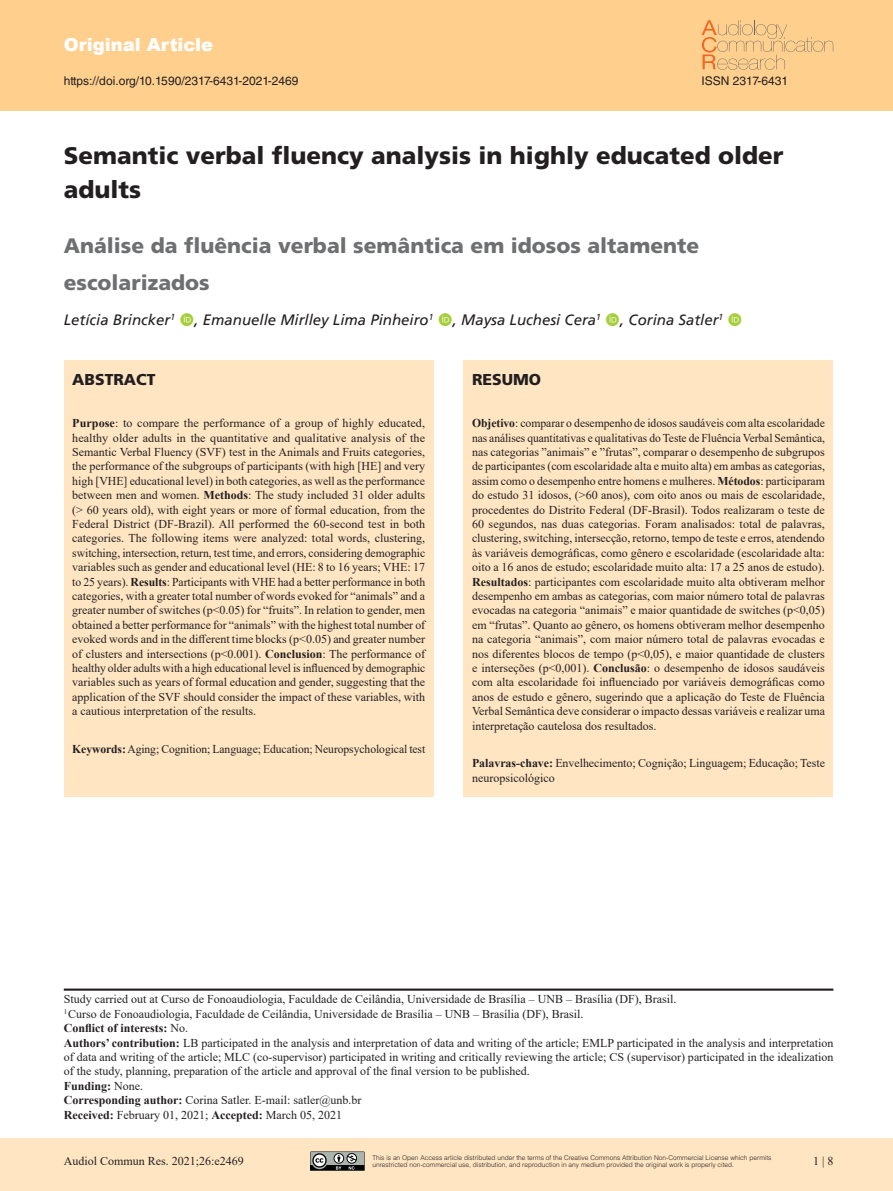
<style>
.page{position:relative;width:893px;height:1191px;background:#fff}
.page>*{position:absolute;margin:0;border:0;box-sizing:border-box;transform-origin:0 0}
.ArticleTitle{font:900 24px/34.5px "Frutiger LT Std";color:#231f20}
.ArticleTitle-Trans1{font:900 21px/37.5px "Frutiger LT Std";color:#6d6f71}
.t1{font:900 18px "Arial";color:#fff}
.AbstractTitle{font:900 15.75px "Frutiger LT Std";color:#231f20}
.AbstractTitle-Trans1{font:900 15.75px "Frutiger LT Std";color:#231f20}
.Authors{font:italic 15px "Frutiger LT";color:#231f20}
.Abstract-Trans1{font:12px/14.4px "Times New Roman";color:#231f20;text-align:justify}
.Abstract{font:12px/14.4px "Times New Roman";color:#231f20;text-align:justify}
.fnAuthor-notesContri{font:12px/14.4px "Times New Roman";color:#231f20;text-align:justify}
.fnArticleOther{font:12px "Times New Roman";color:#231f20}
.Affiliations{font:12px "Times New Roman";color:#231f20}
.Keywords-Trans1{font:12px/14.4px "Times New Roman";color:#231f20}
.Keywords{font:12px "Times New Roman";letter-spacing:-.005em;color:#231f20}
.t2{font:12px "Helvetica LT Std";color:#231f20}
.Correspondence{font:12px "Times New Roman";color:#231f20}
.History{font:12px "Times New Roman";color:#231f20}
.fnConflict{font:700 12px "Times New Roman";color:#231f20}
.fnSupported-by{font:700 12px "Times New Roman";color:#231f20}
.t3{font:300 6.6px/7.9px "Helvetica LT Std";color:#231f20}
.s1{font-weight:700}
.s2{font-weight:400}
</style>
<div class="page">
<div style="left:0;top:0;width:893px;height:111px;background:#fecf8d"></div>
<svg style="left:702px;top:20px;width:131px;height:50px"></svg>
<div style="left:0;top:1138px;width:893px;height:53px;background:#ffe5c2"></div>
<svg style="left:310px;top:1151px;width:55px;height:20px"></svg>
<div style="left:64px;top:360px;width:370px;height:437px;background:#ffe5c2"></div>
<div style="left:463px;top:360px;width:370px;height:437px;background:#ffe5c2"></div>
<hr style="left:64px;top:988px;width:769px;height:2px;background:#231f20">
<h3 class="t1" style="left:64px;top:32px;width:151px">Original Article</h3>
<p class="t2" style="left:64px;top:74px;width:236px">https://doi.org/10.1590/2317-6431-2021-2469</p>
<p class="t2" style="left:701px;top:74px;width:88px">ISSN 2317-6431</p>
<p class="ArticleTitle" style="left:64px;top:138px;width:721px">Semantic verbal fluency analysis in highly educated older adults</p>
<p class="ArticleTitle-Trans1" style="left:64px;top:226px;width:637px">Análise da fluência verbal semântica em idosos altamente escolarizados</p>
<p class="Authors" style="left:64px;top:311px;width:113px">Letícia Brincker<sup>1</sup></p>
<p class="Authors" style="left:195px;top:311px;width:241px">, Emanuelle Mirlley Lima Pinheiro<sup>1</sup></p>
<p class="Authors" style="left:453px;top:311px;width:150px">, Maysa Luchesi Cera<sup>1</sup></p>
<p class="Authors" style="left:620px;top:311px;width:105px">, Corina Satler<sup>1</sup></p>
<p class="AbstractTitle" style="left:72px;top:370px;width:85px">ABSTRACT</p>
<p class="Abstract" style="left:72px;top:415px;width:355px"><span class="s1">Purpose</span>: to compare the performance of a group of highly educated, healthy older adults in the quantitative and qualitative analysis of the Semantic Verbal Fluency (SVF) test in the Animals and Fruits categories, the performance of the subgroups of participants (with high [HE] and very high [VHE] educational level) in both categories, as well as the performance between men and women. <span class="s1">Methods</span>: The study included 31 older adults (&gt; 60 years old), with eight years or more of formal education, from the Federal District (DF-Brazil). All performed the 60-second test in both categories. The following items were analyzed: total words, clustering, switching, intersection, return, test time, and errors, considering demographic variables such as gender and educational level (HE: 8 to 16 years; VHE: 17 to 25 years). <span class="s1">Results</span>: Participants with VHE had a better performance in both categories, with a greater total number of words evoked for “animals” and a greater number of switches (p&lt;0.05) for “fruits”. In relation to gender, men obtained a better performance for “animals” with the highest total number of evoked words and in the different time blocks (p&lt;0.05) and greater number of clusters and intersections (p&lt;0.001). <span class="s1">Conclusion</span>: The performance of healthy older adults with a high educational level is influenced by demographic variables such as years of formal education and gender, suggesting that the application of the SVF should consider the impact of these variables, with a cautious interpretation of the results.</p>
<p class="Keywords" style="left:72px;top:740px;width:354px"><span class="s1">Keywords:</span> Aging; Cognition; Language; Education; Neuropsychological test</p>
<p class="AbstractTitle-Trans1" style="left:472px;top:370px;width:71px">RESUMO</p>
<p class="Abstract-Trans1" style="left:472px;top:415px;width:355px"><span class="s1">Objetivo</span>: comparar o desempenho de idosos saudáveis com alta escolaridade nas análises quantitativas e qualitativas do Teste de Fluência Verbal Semântica, nas categorias ”animais” e ”frutas”, comparar o desempenho de subgrupos de participantes (com escolaridade alta e muito alta) em ambas as categorias, assim como o desempenho entre homens e mulheres. <span class="s1">Métodos</span>: participaram do estudo 31 idosos, (&gt;60 anos), com oito anos ou mais de escolaridade, procedentes do Distrito Federal (DF-Brasil). Todos realizaram o teste de 60 segundos, nas duas categorias. Foram analisados: total de palavras, clustering, switching, intersecção, retorno, tempo de teste e erros, atendendo às variáveis demográficas, como gênero e escolaridade (escolaridade alta: oito a 16 anos de estudo; escolaridade muito alta: 17 a 25 anos de estudo).<br><span class="s1">Resultados</span>: participantes com escolaridade muito alta obtiveram melhor desempenho em ambas as categorias, com maior número total de palavras evocadas na categoria “animais” e maior quantidade de switches (p&lt;0,05) em “frutas”. Quanto ao gênero, os homens obtiveram melhor desempenho na categoria “animais”, com maior número total de palavras evocadas e nos diferentes blocos de tempo (p&lt;0,05), e maior quantidade de clusters e interseções (p&lt;0,001). <span class="s1">Conclusão</span>: o desempenho de idosos saudáveis com alta escolaridade foi influenciado por variáveis demográficas como anos de estudo e gênero, sugerindo que a aplicação do Teste de Fluência Verbal Semântica deve considerar o impacto dessas variáveis e realizar uma interpretação cautelosa dos resultados.</p>
<p class="Keywords-Trans1" style="left:472px;top:756px;width:354px"><span class="s1">Palavras-chave:</span> Envelhecimento; Cognição; Linguagem; Educação; Teste neuropsicológico</p>
<p class="fnArticleOther" style="left:64px;top:991px;width:614px">Study carried out at Curso de Fonoaudiologia, Faculdade de Ceilândia, Universidade de Brasília – UNB – Brasília (DF), Brasil.</p>
<p class="Affiliations" style="left:64px;top:1005px;width:521px"><sup>1</sup>Curso de Fonoaudiologia, Faculdade de Ceilândia, Universidade de Brasília – UNB – Brasília (DF), Brasil.</p>
<p class="fnConflict" style="left:64px;top:1019px;width:126px">Conflict of interests: <span class="s2">No.</span></p>
<p class="fnAuthor-notesContri" style="left:64px;top:1035px;width:771px"><span class="s1">Authors’ contribution:</span> LB participated in the analysis and interpretation of data and writing of the article; EMLP participated in the analysis and interpretation of data and writing of the article; MLC (co-supervisor) participated in writing and critically reviewing the article; CS (supervisor) participated in the idealization of the study, planning, preparation of the article and approval of the final version to be published.</p>
<p class="fnSupported-by" style="left:64px;top:1077px;width:81px">Funding: <span class="s2">None.</span></p>
<p class="Correspondence" style="left:64px;top:1091px;width:299px"><span class="s1">Corresponding author:</span> Corina Satler. E-mail: satler@unb.br</p>
<p class="History" style="left:64px;top:1106px;width:280px"><span class="s1">Received:</span> February 01, 2021; <span class="s1">Accepted:</span> March 05, 2021</p>
<p class="t3" style="left:372px;top:1153px;width:400px">This is an Open Access article distributed under the terms of the Creative Commons Attribution Non-Commercial License which permits unrestricted non-commercial use, distribution, and reproduction in any medium provided the original work is properly cited.</p>
<p class="Abstract-Trans1" style="left:64px;top:1153px;width:182px">Audiol Commun Res. 2021;26:e2469</p>
<p class="Abstract-Trans1" style="left:813px;top:1153px;width:22px">1 | 8</p>
</div>
